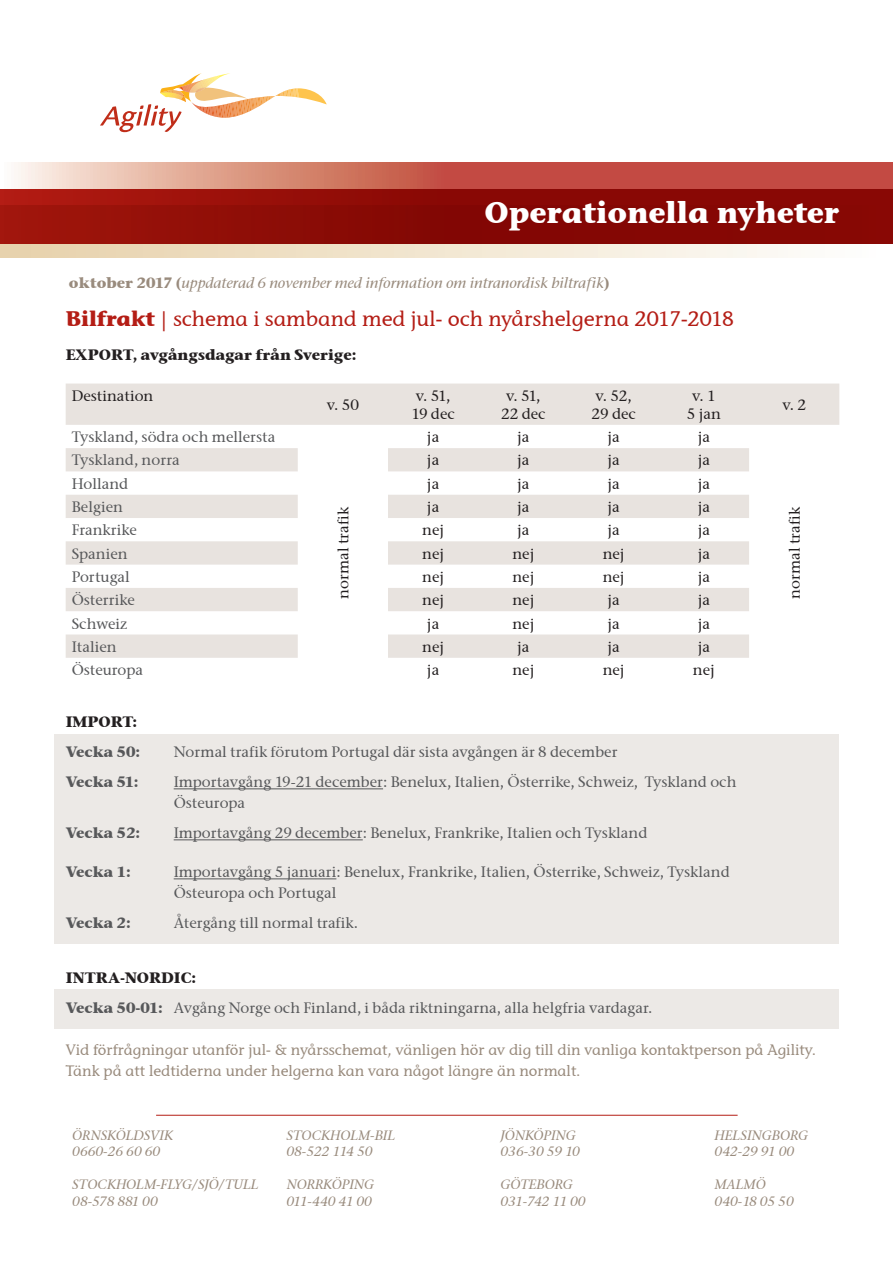
<style>
.page{position:relative;width:893px;height:1263px;background:#fff}
.page>*{position:absolute;margin:0;border:0;box-sizing:border-box;transform-origin:0 0}
.t1{font:30px "Stone Inf ITCTT Bold";color:#fff}
.t2{font:21px "Stone Inf ITCTT Medium";color:#b41d15}
.t3{font:15px/21px "Stone Serif ITCTT Medium";color:#57585a}
.t4{font:15px/18px "Stone Serif ITCTT Medium";color:#231f20;text-align:center}
.t5{font:15px "Stone Inf ITCTT Medium";color:#998b7d}
.t6{font:italic 15px "Stone Serif ITCTT Medium";color:#998b7d}
.t7{font:15px "Stone Serif ITCTT Bold";color:#231f20}
.t8{font:15px "Stone Serif ITCTT Bold";color:#57585a}
.t9{font:italic 13.5px "Stone Serif ITCTT Medium";color:#998b7d}
.t10{font:italic 13.5px "Stone Serif ITCTT Medium";letter-spacing:-.02em;color:#998b7d}
.t11{font:italic 13.5px "Stone Serif ITCTT Medium";letter-spacing:-.03em;color:#998b7d}
.s1{font-family:"Stone Serif ITCTT Bold";font-style:normal}
.s2{font-family:"Stone Inf ITCTT Bold"}
.s3{font-family:"Stone Serif ITCTT Bold"}
</style>
<div class="page">
<div style="left:54px;top:990px;width:785px;height:39px;background:#ece9e6"></div>
<div style="left:54px;top:735px;width:785px;height:209px;background:#ece9e6"></div>
<hr style="left:174px;top:789px;width:209px;height:1px;background:#57585a">
<hr style="left:174px;top:840px;width:189px;height:1px;background:#57585a">
<hr style="left:174px;top:879px;width:162px;height:1px;background:#57585a">
<svg style="left:66px;top:383px;width:773px;height:275px"></svg>
<div style="left:0;top:206px;width:882px;height:51px;background:linear-gradient(to right,#e7d0a9,#fefefc)"></div>
<svg style="left:0;top:163px;width:893px;height:81px;background:#a32d26"></svg>
<svg style="left:100px;top:73px;width:227px;height:59px"></svg>
<hr style="left:156px;top:1115px;width:582px;height:1px;background:#b41d15">
<p class="t1" style="left:484px;top:193px;width:356px">Operationella nyheter</p>
<p class="t6" style="left:69px;top:273px;width:542px"><span class="s1">oktober 2017 (</span>uppdaterad 6 november med information om intranordisk biltrafik<span class="s1">)</span></p>
<p class="t2" style="left:66px;top:305px;width:670px"><span class="s2">Bilfrakt</span> | schema i samband med jul- och nyårshelgerna 2017-2018</p>
<p class="t7" style="left:66px;top:345px;width:292px">EXPORT, avgångsdagar från Sverige:</p>
<p class="t4" style="left:72px;top:386px;width:83px">Destination</p>
<p class="t4" style="left:327px;top:395px;width:34px">v. 50</p>
<p class="t4" style="left:416px;top:386px;width:36px">v. 51,</p>
<p class="t4" style="left:412px;top:404px;width:45px">19 dec</p>
<p class="t4" style="left:501px;top:386px;width:46px">v. 51,<br>22 dec</p>
<p class="t4" style="left:591px;top:386px;width:46px;text-align:left">v. 52,<br>29 dec</p>
<p class="t4" style="left:692px;top:386px;width:25px">v. 1</p>
<p class="t4" style="left:687px;top:404px;width:36px">5 jan</p>
<p class="t3" style="left:72px;top:426px;width:205px">Tyskland, södra och mellersta</p>
<p class="t4" style="left:427px;top:428px;width:14px">ja</p>
<p class="t4" style="left:517px;top:428px;width:14px">ja</p>
<p class="t4" style="left:607px;top:428px;width:14px">ja</p>
<p class="t4" style="left:698px;top:428px;width:14px">ja</p>
<p class="t3" style="left:72px;top:450px;width:110px">Tyskland, norra</p>
<p class="t4" style="left:427px;top:451px;width:14px">ja</p>
<p class="t4" style="left:517px;top:451px;width:14px">ja</p>
<p class="t4" style="left:607px;top:451px;width:14px">ja</p>
<p class="t4" style="left:698px;top:451px;width:14px">ja</p>
<p class="t3" style="left:72px;top:473px;width:58px">Holland</p>
<p class="t4" style="left:427px;top:474px;width:14px">ja</p>
<p class="t4" style="left:517px;top:474px;width:14px">ja</p>
<p class="t4" style="left:607px;top:474px;width:14px">ja</p>
<p class="t4" style="left:698px;top:474px;width:14px">ja</p>
<p class="t3" style="left:72px;top:496px;width:53px">Belgien</p>
<p class="t4" style="left:427px;top:498px;width:14px">ja</p>
<p class="t4" style="left:517px;top:498px;width:14px">ja</p>
<p class="t4" style="left:607px;top:498px;width:14px">ja</p>
<p class="t4" style="left:698px;top:498px;width:14px">ja</p>
<p class="t3" style="left:72px;top:519px;width:67px">Frankrike</p>
<p class="t4" style="left:422px;top:521px;width:24px">nej</p>
<p class="t4" style="left:517px;top:521px;width:14px">ja</p>
<p class="t4" style="left:607px;top:521px;width:14px">ja</p>
<p class="t4" style="left:698px;top:521px;width:14px">ja</p>
<p class="t3" style="left:72px;top:543px;width:58px">Spanien</p>
<p class="t4" style="left:422px;top:544px;width:24px">nej</p>
<p class="t4" style="left:512px;top:544px;width:24px">nej</p>
<p class="t4" style="left:603px;top:544px;width:24px">nej</p>
<p class="t4" style="left:698px;top:544px;width:14px">ja</p>
<p class="t3" style="left:72px;top:566px;width:60px">Portugal</p>
<p class="t4" style="left:422px;top:568px;width:24px">nej</p>
<p class="t4" style="left:512px;top:568px;width:24px">nej</p>
<p class="t4" style="left:603px;top:568px;width:24px">nej</p>
<p class="t4" style="left:698px;top:568px;width:14px">ja</p>
<p class="t3" style="left:72px;top:589px;width:65px">Österrike</p>
<p class="t4" style="left:422px;top:591px;width:24px">nej</p>
<p class="t4" style="left:512px;top:591px;width:24px">nej</p>
<p class="t4" style="left:607px;top:591px;width:14px">ja</p>
<p class="t4" style="left:698px;top:591px;width:14px">ja</p>
<p class="t3" style="left:72px;top:613px;width:57px">Schweiz</p>
<p class="t4" style="left:427px;top:614px;width:14px">ja</p>
<p class="t4" style="left:512px;top:614px;width:24px">nej</p>
<p class="t4" style="left:607px;top:614px;width:14px">ja</p>
<p class="t4" style="left:698px;top:614px;width:14px">ja</p>
<p class="t3" style="left:72px;top:636px;width:47px">Italien</p>
<p class="t4" style="left:422px;top:637px;width:24px">nej</p>
<p class="t4" style="left:517px;top:637px;width:14px">ja</p>
<p class="t4" style="left:607px;top:637px;width:14px">ja</p>
<p class="t4" style="left:698px;top:637px;width:14px">ja</p>
<p class="t3" style="left:72px;top:659px;width:73px">Östeuropa</p>
<p class="t4" style="left:427px;top:661px;width:14px">ja</p>
<p class="t4" style="left:512px;top:661px;width:24px">nej</p>
<p class="t4" style="left:603px;top:661px;width:24px">nej</p>
<p class="t4" style="left:693px;top:661px;width:24px">nej</p>
<p class="t7" style="left:66px;top:712px;width:73px">IMPORT:</p>
<p class="t8" style="left:66px;top:742px;width:76px">Vecka 50:</p>
<p class="t3" style="left:174px;top:741px;width:445px">Normal trafik förutom Portugal där sista avgången är 8 december</p>
<p class="t8" style="left:66px;top:772px;width:74px">Vecka 51:</p>
<p class="t3" style="left:174px;top:771px;width:564px">Importavgång 19-21 december: Benelux, Italien, Österrike, Schweiz, Tyskland och<br>Östeuropa</p>
<p class="t8" style="left:66px;top:823px;width:76px">Vecka 52:</p>
<p class="t3" style="left:174px;top:822px;width:475px">Importavgång 29 december: Benelux, Frankrike, Italien och Tyskland</p>
<p class="t8" style="left:66px;top:862px;width:67px">Vecka 1:</p>
<p class="t3" style="left:174px;top:861px;width:558px">Importavgång 5 januari: Benelux, Frankrike, Italien, Österrike, Schweiz, Tyskland<br>Östeuropa och Portugal</p>
<p class="t8" style="left:66px;top:913px;width:67px">Vecka 2:</p>
<p class="t3" style="left:174px;top:912px;width:186px">Återgång till normal trafik.</p>
<p class="t4" style="left:334px;top:599px;width:93px;rotate:-90deg">normal trafik</p>
<p class="t4" style="left:782px;top:395px;width:25px">v. 2</p>
<p class="t4" style="left:786px;top:599px;width:93px;rotate:-90deg">normal trafik</p>
<p class="t7" style="left:66px;top:968px;width:132px">INTRA-NORDIC:</p>
<p class="t3" style="left:66px;top:997px;width:588px"><span class="s3">Vecka 50-01:</span> Avgång Norge och Finland, i båda riktningarna, alla helgfria vardagar.</p>
<p class="t5" style="left:66px;top:1041px;width:752px">Vid förfrågningar utanför jul- &amp; nyårsschemat, vänligen hör av dig till din vanliga kontaktperson på Agility.</p>
<p class="t5" style="left:66px;top:1062px;width:516px">Tänk på att ledtiderna under helgerna kan vara något längre än normalt.</p>
<p class="t9" style="left:72px;top:1127px;width:102px">ÖRNSKÖLDSVIK</p>
<p class="t9" style="left:72px;top:1144px;width:89px">0660-26 60 60</p>
<p class="t9" style="left:72px;top:1177px;width:188px">STOCKHOLM-FLYG/SJÖ/TULL</p>
<p class="t9" style="left:72px;top:1193px;width:87px">08-578 881 00</p>
<p class="t9" style="left:286px;top:1127px;width:110px">STOCKHOLM-BIL</p>
<p class="t9" style="left:286px;top:1144px;width:88px">08-522 114 50</p>
<p class="t9" style="left:286px;top:1177px;width:89px">NORRKÖPING</p>
<p class="t10" style="left:286px;top:1193px;width:87px">011-440 41 00</p>
<p class="t9" style="left:500px;top:1127px;width:77px">JÖNKÖPING</p>
<p class="t9" style="left:500px;top:1144px;width:81px">036-30 59 10</p>
<p class="t9" style="left:500px;top:1177px;width:74px">GÖTEBORG</p>
<p class="t11" style="left:500px;top:1193px;width:87px">031-742 11 00</p>
<p class="t9" style="left:715px;top:1127px;width:95px">HELSINGBORG</p>
<p class="t9" style="left:715px;top:1144px;width:81px">042-29 91 00</p>
<p class="t9" style="left:715px;top:1177px;width:53px">MALMÖ</p>
<p class="t9" style="left:715px;top:1193px;width:81px">040-18 05 50</p>
</div>
